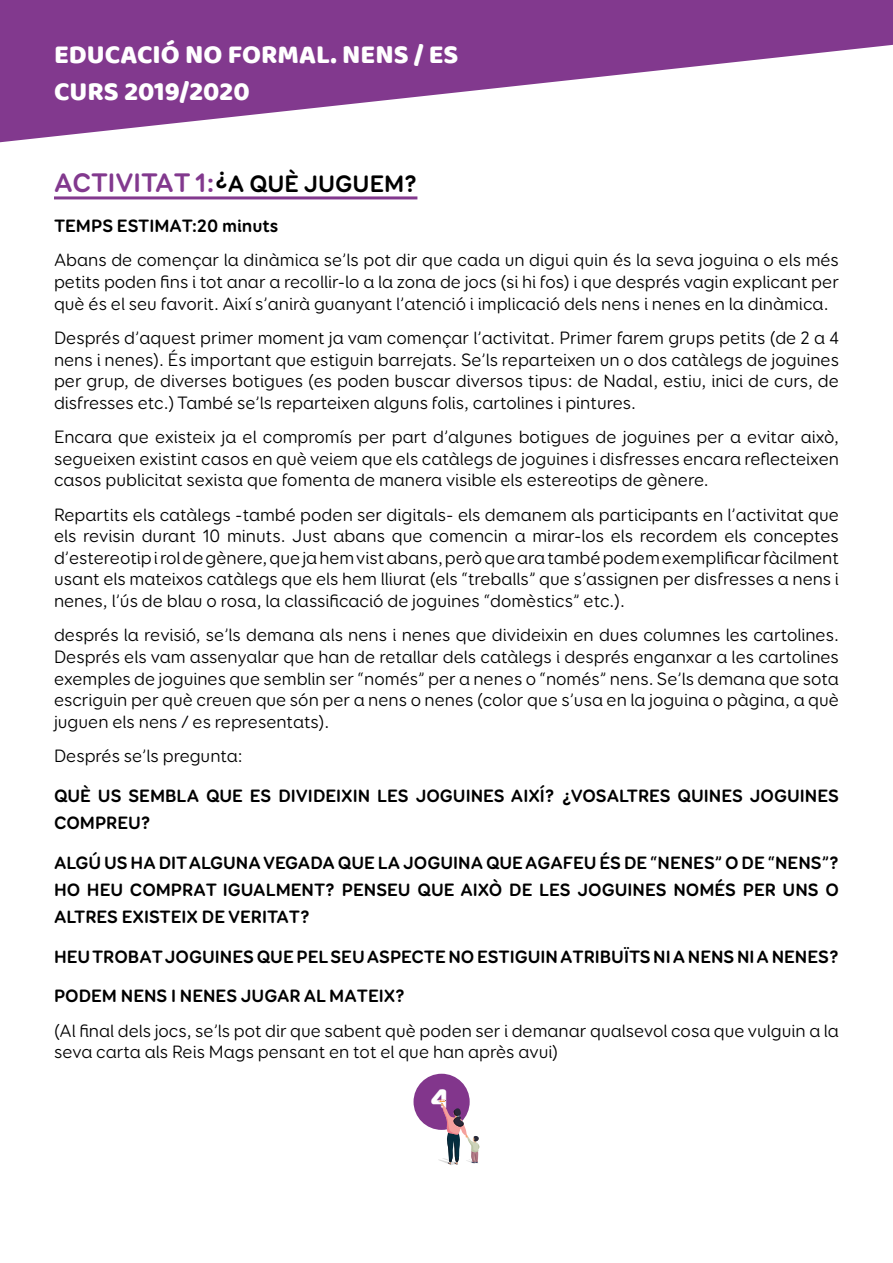
<style>
.page{position:relative;width:893px;height:1263px;background:#fff}
.page>*{position:absolute;margin:0;border:0;box-sizing:border-box;transform-origin:0 0}
.t1{font:30px "Baloo";color:#fff}
.t2{font:27px/36.9px "Baloo";color:#fff}
.t3{font:700 24px "Booster Next FY";color:#000}
.t4{font:18px/21.6px "Booster Next FY";color:#000;text-align:justify}
.t5{font:700 18px/27px "Booster Next FY";color:#000}
.s1{font-size:27px;color:#82398e}
</style>
<div class="page">
<svg style="left:0;top:0;width:893px;height:143px;fill:#82398e"></svg>
<div style="left:414px;top:1074px;width:56px;height:56px;background:#82368c;border-radius:50%"></div>
<svg style="left:438px;top:1100px;width:42px;height:65px"></svg>
<hr style="left:54px;top:196px;width:363px;height:3px;background:#82398e">
<h2 class="t2" style="left:54px;top:35px;width:406px">EDUCACIÓ NO FORMAL. NENS / ES<br>CURS 2019/2020</h2>
<h3 class="t3" style="left:54px;top:169px;width:365px"><span class="s1">ACTIVITAT 1:</span>¿A QUÈ JUGUEM?</h3>
<p class="t5" style="left:54px;top:212px;width:226px">TEMPS ESTIMAT:20 minuts</p>
<p class="t4" style="left:54px;top:249px;width:786px">Abans de començar la dinàmica se’ls pot dir que cada un digui quin és la seva joguina o els més petits poden fins i tot anar a recollir-lo a la zona de jocs (si hi fos) i que després vagin explicant per què és el seu favorit. Així s’anirà guanyant l’atenció i implicació dels nens i nenes en la dinàmica.</p>
<p class="t4" style="left:54px;top:327px;width:786px">Després d’aquest primer moment ja vam començar l’activitat. Primer farem grups petits (de 2 a 4 nens i nenes). És important que estiguin barrejats. Se’ls reparteixen un o dos catàlegs de joguines per grup, de diverses botigues (es poden buscar diversos tipus: de Nadal, estiu, inici de curs, de disfresses etc.) També se’ls reparteixen alguns folis, cartolines i pintures.</p>
<p class="t4" style="left:54px;top:426px;width:786px">Encara que existeix ja el compromís per part d’algunes botigues de joguines per a evitar això, segueixen existint casos en què veiem que els catàlegs de joguines i disfresses encara reflecteixen casos publicitat sexista que fomenta de manera visible els estereotips de gènere.</p>
<p class="t4" style="left:54px;top:504px;width:786px">Repartits els catàlegs -també poden ser digitals- els demanem als participants en l’activitat que els revisin durant 10 minuts. Just abans que comencin a mirar-los els recordem els conceptes d’estereotip i rol de gènere, que ja hem vist abans, però que ara també podem exemplificar fàcilment usant els mateixos catàlegs que els hem lliurat (els “treballs” que s’assignen per disfresses a nens i nenes, l’ús de blau o rosa, la classificació de joguines “domèstics” etc.).</p>
<p class="t4" style="left:54px;top:624px;width:786px">després la revisió, se’ls demana als nens i nenes que divideixin en dues columnes les cartolines.<br>Després els vam assenyalar que han de retallar dels catàlegs i després enganxar a les cartolines exemples de joguines que semblin ser “només” per a nenes o “només” nens. Se’ls demana que sota escriguin per què creuen que són per a nens o nenes (color que s’usa en la joguina o pàgina, a què juguen els nens / es representats).</p>
<p class="t4" style="left:54px;top:745px;width:190px">Després se’ls pregunta:</p>
<p class="t5" style="left:54px;top:782px;width:786px">QUÈ US SEMBLA QUE ES DIVIDEIXIN LES JOGUINES AIXÍ? ¿VOSALTRES QUINES JOGUINES<br>COMPREU?</p>
<p class="t5" style="left:54px;top:849px;width:786px;text-align:justify">ALGÚ US HA DIT ALGUNA VEGADA QUE LA JOGUINA QUE AGAFEU ÉS DE “NENES” O DE “NENS”?<br>HO HEU COMPRAT IGUALMENT? PENSEU QUE AIXÒ DE LES JOGUINES NOMÉS PER UNS O ALTRES EXISTEIX DE VERITAT?</p>
<p class="t5" style="left:54px;top:943px;width:786px">HEU TROBAT JOGUINES QUE PEL SEU ASPECTE NO ESTIGUIN ATRIBUÏTS NI A NENS NI A NENES?</p>
<p class="t5" style="left:54px;top:983px;width:353px">PODEM NENS I NENES JUGAR AL MATEIX?</p>
<p class="t4" style="left:54px;top:1020px;width:786px">(Al final dels jocs, se’ls pot dir que sabent què poden ser i demanar qualsevol cosa que vulguin a la seva carta als Reis Mags pensant en tot el que han après avui)</p>
<h1 class="t1" style="left:431px;top:1080px;width:19px">4</h1>
</div>
